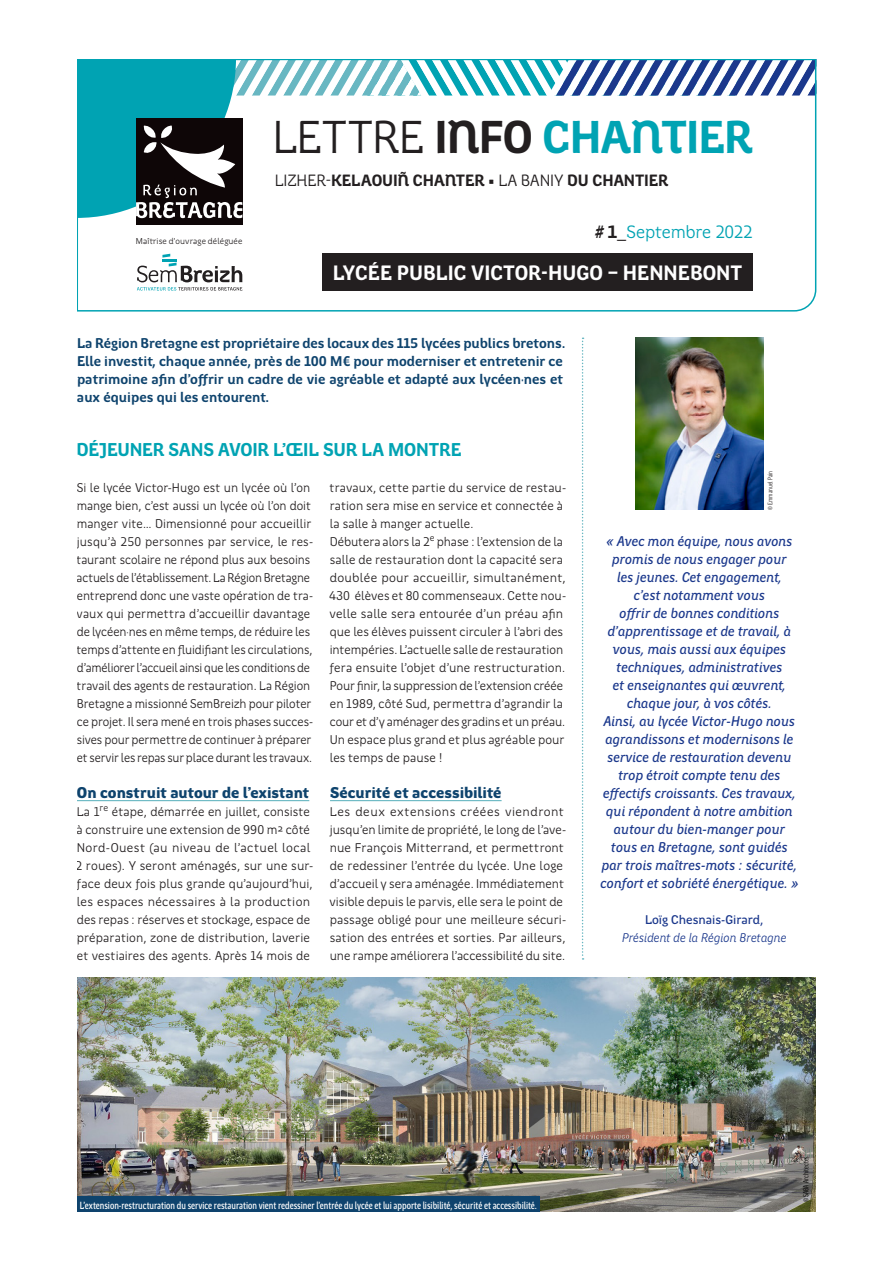
<style>
.page{position:relative;width:893px;height:1263px;background:#fff}
.page>*{position:absolute;margin:0;border:0;box-sizing:border-box;transform-origin:0 0}
.t1{font:700 46.5px "Region Bretagne New";letter-spacing:-.02em;color:#00a3b3}
.t2{font:700 21px "Region Bretagne New";color:#fff}
.t3{font:700 18.75px "Region Bretagne New";letter-spacing:-.01em;color:#00a3b3}
.t4{font:18px "Region Bretagne New";letter-spacing:-.015em;color:#00a3b3}
.t5{font:700 16.5px "Region Bretagne New";letter-spacing:-.005em;color:#231f20}
.t6{font:900 15.75px "Region Bretagne New";letter-spacing:-.005em;color:#0e436d}
.t7{font:italic 500 14.25px/18px "Region Bretagne New";color:#1b388c;text-align:center}
.t8{font:700 14.25px/18px "Region Bretagne New";color:#0e436d}
.t9{font:12.75px/18px "Region Bretagne New";letter-spacing:.005em;color:#231f20}
.t10{font:italic 12.75px "Region Bretagne New";color:#1b388c}
.t11{font:500 12.75px "Region Bretagne New";color:#1b388c}
.t12{font:500 10.5px "Region Bretagne Cond New";color:#fff}
.t13{font:8.7px "Region Bretagne New";letter-spacing:.015em;color:#231f20}
.t14{font:7.5px "Region Bretagne Cond New";color:#000}
.t15{font:6.75px "Region Bretagne Cond New";color:#231f20}
.s1{font-weight:400;color:#231f20}
.s2{color:#231f20}
.s3{font-weight:400}
.s4{font-weight:700;color:#231f20}
</style>
<div class="page">
<hr style="left:77px;top:800px;width:232px;height:1px;background:#68b7c2">
<hr style="left:330px;top:800px;width:172px;height:1px;background:#68b7c2">
<img style="left:636px;top:338px;width:127px;height:172px">
<svg style="left:582px;top:338px;width:2px;height:622px"></svg>
<img style="left:77px;top:978px;width:738px;height:234px">
<div style="left:77px;top:1196px;width:463px;height:16px;background:#0e436d"></div>
<svg style="left:77px;top:59px;width:740px;height:253px"></svg>
<svg style="left:137px;top:254px;width:105px;height:37px"></svg>
<div style="left:322px;top:254px;width:431px;height:37px;background:#231f20"></div>
<p class="t13" style="left:136px;top:237px;width:108px">Maîtrise d’ouvrage déléguée</p>
<p class="t1" style="left:272px;top:111px;width:482px"><span class="s1">LETTRE</span> <span class="s2">INFO</span> CHANTIER</p>
<p class="t5" style="left:275px;top:171px;width:395px"><span class="s3">LIZHER-</span>KELAOUIÑ CHANTER • <span class="s3">LA BANIY</span> DU CHANTIER</p>
<p class="t4" style="left:594px;top:222px;width:160px"><span class="s4">#1</span><span class="s2">_</span>Septembre 2022</p>
<p class="t2" style="left:333px;top:261px;width:411px">LYCÉE PUBLIC VICTOR-HUGO – HENNEBONT</p>
<p class="t8" style="left:77px;top:334px;width:490px">La Région Bretagne est propriétaire des locaux des 115 lycées publics bretons.<br>Elle investit, chaque année, près de 100 M€ pour moderniser et entretenir ce patrimoine afin d’offrir un cadre de vie agréable et adapté aux lycéen·nes et aux équipes qui les entourent.</p>
<p class="t3" style="left:77px;top:439px;width:386px">DÉJEUNER SANS AVOIR L’ŒIL SUR LA MONTRE</p>
<p class="t9" style="left:77px;top:478px;width:238px">Si le lycée Victor-Hugo est un lycée où l’on mange bien, c’est aussi un lycée où l’on doit manger vite… Dimensionné pour accueillir jusqu’à 250 personnes par service, le res&shy;taurant scolaire ne répond plus aux besoins actuels de l’établissement. La Région Bretagne entreprend donc une vaste opération de tra&shy;vaux qui permettra d’accueillir davantage de lycéen·nes en même temps, de réduire les temps d’attente en fluidifiant les circulations, d’améliorer l’accueil ainsi que les conditions de travail des agents de restauration. La Région Bretagne a missionné SemBreizh pour piloter ce projet. Il sera mené en trois phases succes&shy;sives pour permettre de continuer à préparer et servir les repas sur place durant les travaux.</p>
<p class="t6" style="left:77px;top:784px;width:234px">On construit autour de l’existant</p>
<p class="t9" style="left:75px;top:802px;width:239px">La 1<sup>re</sup> étape, démarrée en juillet, consiste à construire une extension de 990 m² côté Nord-Ouest (au niveau de l’actuel local 2 roues). Y seront aménagés, sur une sur&shy;face deux fois plus grande qu’aujourd’hui, les espaces nécessaires à la production des repas : réserves et stockage, espace de préparation, zone de distribution, laverie et vestiaires des agents. Après 14 mois de</p>
<p class="t9" style="left:330px;top:478px;width:238px">travaux, cette partie du service de restau&shy;ration sera mise en service et connectée à la salle à manger actuelle.</p>
<p class="t9" style="left:329px;top:532px;width:239px">Débutera alors la 2<sup>e</sup> phase : l’extension de la salle de restauration dont la capacité sera doublée pour accueillir, simultanément, 430 élèves et 80 commenseaux. Cette nou&shy;velle salle sera entourée d’un préau afin que les élèves puissent circuler à l’abri des intempéries. L’actuelle salle de restauration fera ensuite l’objet d’une restructuration.<br>Pour finir, la suppression de l’extension créée en 1989, côté Sud, permettra d’agrandir la cour et d’y aménager des gradins et un préau.<br>Un espace plus grand et plus agréable pour les temps de pause !</p>
<p class="t6" style="left:330px;top:784px;width:173px">Sécurité et accessibilité</p>
<p class="t9" style="left:330px;top:802px;width:238px">Les deux extensions créées viendront jusqu’en limite de propriété, le long de l’ave&shy;nue François Mitterrand, et permettront de redessiner l’entrée du lycée. Une loge d’accueil y sera aménagée. Immédiatement visible depuis le parvis, elle sera le point de passage obligé pour une meilleure sécuri&shy;sation des entrées et sorties. Par ailleurs, une rampe améliorera l’accessibilité du site.</p>
<p class="t15" style="left:767px;top:510px;width:40px;rotate:-90deg">© Emmanuel Pain</p>
<p class="t7" style="left:606px;top:532px;width:188px">« Avec mon équipe, nous avons promis de nous engager pour les jeunes. Cet engagement, c’est notamment vous<br>offrir de bonnes conditions d’apprentissage et de travail, à vous, mais aussi aux équipes techniques, administratives<br>et enseignantes qui œuvrent, chaque jour, à vos côtés.</p>
<p class="t7" style="left:600px;top:712px;width:200px">Ainsi, au lycée Victor-Hugo nous agrandissons et modernisons le service de restauration devenu trop étroit compte tenu des effectifs croissants. Ces travaux, qui répondent à notre ambition autour du bien-manger pour tous en Bretagne, sont guidés par trois maîtres-mots : sécurité, confort et sobriété énergétique. »</p>
<p class="t11" style="left:645px;top:912px;width:120px">Loïg Chesnais-Girard,</p>
<p class="t10" style="left:622px;top:930px;width:166px">Président de la Région Bretagne</p>
<p class="t12" style="left:80px;top:1199px;width:459px">L’extension-restructuration du service restauration vient redessiner l’entrée du lycée et lui apporte lisibilité, sécurité et accessibilité.</p>
<p class="t14" style="left:802px;top:1202px;width:48px;rotate:-90deg">© SABA Architectes</p>
</div>
